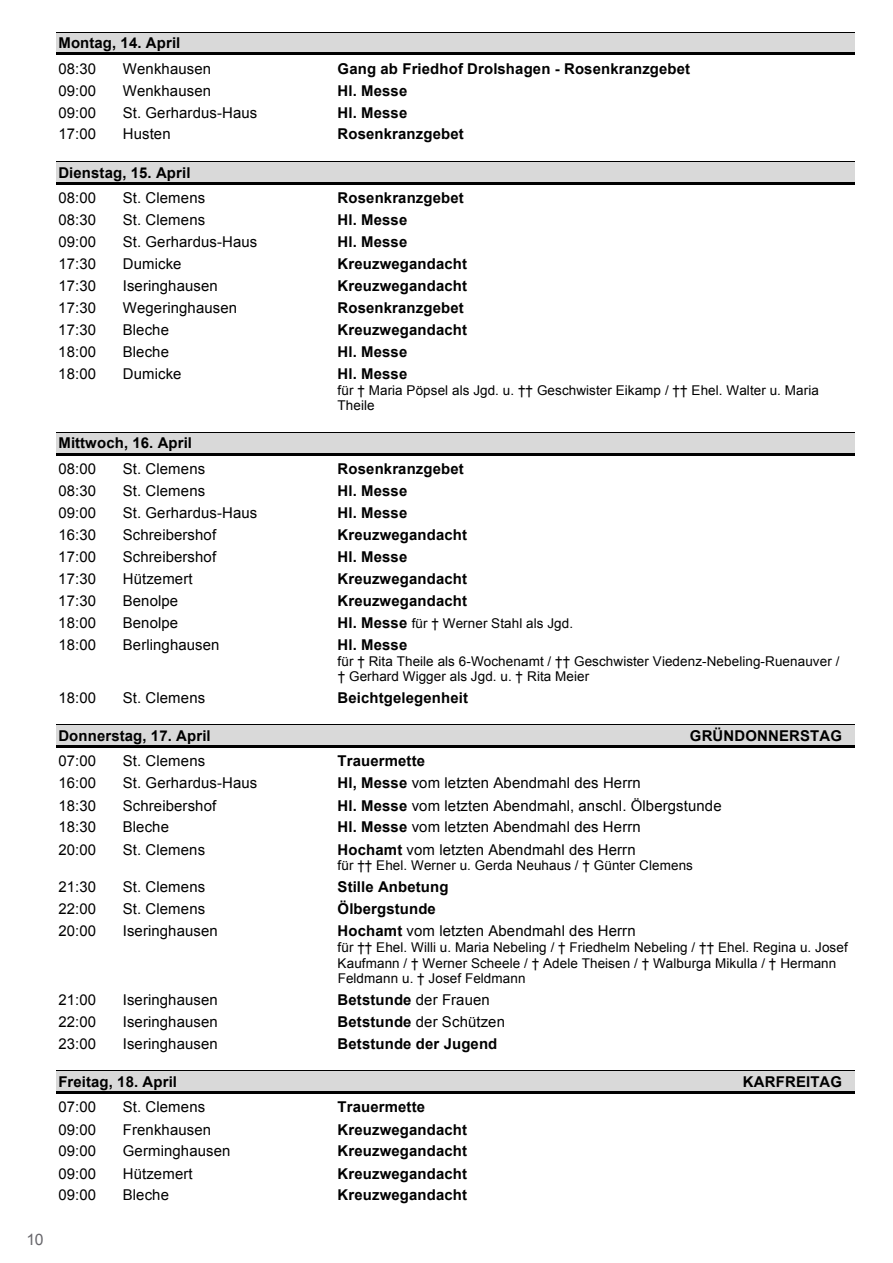
<style>
.page{position:relative;width:893px;height:1263px;background:#fff}
.page>*{position:absolute;margin:0;border:0;box-sizing:border-box;transform-origin:0 0}
.t1{font:15.75px "Arial";color:#68676c}
.t2{font:14.85px "Arial";letter-spacing:.01em;color:#000}
.t3{font:700 14.85px "Arial";letter-spacing:.01em;color:#000}
.t4{font:13.5px/15.3px "Arial";letter-spacing:.01em;color:#000}
.s1{font-weight:700;font-size:14.85px}
.s2{font-weight:700}
.s3{font-weight:400}
</style>
<div class="page">
<div style="left:56px;top:32px;width:799px;height:21px;background:#d9d9d9"></div>
<hr style="left:56px;top:32px;width:799px;height:1px;background:#000">
<hr style="left:56px;top:53px;width:799px;height:2px;background:#000">
<div style="left:56px;top:162px;width:799px;height:20px;background:#d9d9d9"></div>
<hr style="left:56px;top:161px;width:799px;height:1px;background:#000">
<hr style="left:56px;top:182px;width:799px;height:2px;background:#000">
<div style="left:56px;top:433px;width:799px;height:20px;background:#d9d9d9"></div>
<hr style="left:56px;top:432px;width:799px;height:1px;background:#000">
<hr style="left:56px;top:453px;width:799px;height:2px;background:#000">
<div style="left:56px;top:725px;width:799px;height:20px;background:#d9d9d9"></div>
<hr style="left:56px;top:724px;width:799px;height:1px;background:#000">
<hr style="left:56px;top:745px;width:799px;height:3px;background:#000">
<div style="left:56px;top:1071px;width:799px;height:21px;background:#d9d9d9"></div>
<hr style="left:56px;top:1070px;width:799px;height:1px;background:#000">
<hr style="left:56px;top:1092px;width:799px;height:2px;background:#000">
<p class="t1" style="left:27px;top:1229px;width:19px">10</p>
<p class="t3" style="left:58px;top:33px;width:123px">Montag, 14. April</p>
<p class="t2" style="left:58px;top:59px;width:39px">08:30</p>
<p class="t2" style="left:123px;top:59px;width:90px">Wenkhausen</p>
<p class="t3" style="left:338px;top:58px;width:354px">Gang ab Friedhof Drolshagen - Rosenkranzgebet</p>
<p class="t2" style="left:58px;top:81px;width:39px">09:00</p>
<p class="t2" style="left:123px;top:81px;width:90px">Wenkhausen</p>
<p class="t3" style="left:338px;top:81px;width:71px">Hl. Messe</p>
<p class="t2" style="left:58px;top:103px;width:39px">09:00</p>
<p class="t2" style="left:123px;top:103px;width:136px">St. Gerhardus-Haus</p>
<p class="t3" style="left:338px;top:102px;width:71px">Hl. Messe</p>
<p class="t2" style="left:58px;top:124px;width:39px">17:00</p>
<p class="t2" style="left:123px;top:124px;width:49px">Husten</p>
<p class="t3" style="left:338px;top:124px;width:128px">Rosenkranzgebet</p>
<p class="t3" style="left:58px;top:162px;width:134px">Dienstag, 15. April</p>
<p class="t2" style="left:58px;top:188px;width:39px">08:00</p>
<p class="t2" style="left:123px;top:188px;width:84px">St. Clemens</p>
<p class="t3" style="left:338px;top:188px;width:128px">Rosenkranzgebet</p>
<p class="t2" style="left:58px;top:210px;width:39px">08:30</p>
<p class="t2" style="left:123px;top:210px;width:84px">St. Clemens</p>
<p class="t3" style="left:338px;top:210px;width:71px">Hl. Messe</p>
<p class="t2" style="left:58px;top:232px;width:39px">09:00</p>
<p class="t2" style="left:123px;top:232px;width:136px">St. Gerhardus-Haus</p>
<p class="t3" style="left:338px;top:232px;width:71px">Hl. Messe</p>
<p class="t2" style="left:58px;top:254px;width:39px">17:30</p>
<p class="t2" style="left:123px;top:254px;width:60px">Dumicke</p>
<p class="t3" style="left:338px;top:254px;width:131px">Kreuzwegandacht</p>
<p class="t2" style="left:58px;top:276px;width:39px">17:30</p>
<p class="t2" style="left:123px;top:276px;width:97px">Iseringhausen</p>
<p class="t3" style="left:338px;top:276px;width:131px">Kreuzwegandacht</p>
<p class="t2" style="left:58px;top:298px;width:39px">17:30</p>
<p class="t2" style="left:123px;top:298px;width:116px">Wegeringhausen</p>
<p class="t3" style="left:338px;top:298px;width:128px">Rosenkranzgebet</p>
<p class="t2" style="left:58px;top:320px;width:39px">17:30</p>
<p class="t2" style="left:123px;top:320px;width:48px">Bleche</p>
<p class="t3" style="left:338px;top:320px;width:131px">Kreuzwegandacht</p>
<p class="t2" style="left:58px;top:342px;width:39px">18:00</p>
<p class="t2" style="left:123px;top:342px;width:48px">Bleche</p>
<p class="t3" style="left:338px;top:342px;width:71px">Hl. Messe</p>
<p class="t2" style="left:58px;top:364px;width:39px">18:00</p>
<p class="t2" style="left:123px;top:364px;width:60px">Dumicke</p>
<p class="t3" style="left:338px;top:364px;width:71px">Hl. Messe</p>
<p class="t4" style="left:338px;top:383px;width:483px">für † Maria Pöpsel als Jgd. u. †† Geschwister Eikamp / †† Ehel. Walter u. Maria<br>Theile</p>
<p class="t3" style="left:58px;top:433px;width:135px">Mittwoch, 16. April</p>
<p class="t2" style="left:58px;top:459px;width:39px">08:00</p>
<p class="t2" style="left:123px;top:459px;width:84px">St. Clemens</p>
<p class="t3" style="left:338px;top:459px;width:128px">Rosenkranzgebet</p>
<p class="t2" style="left:58px;top:481px;width:39px">08:30</p>
<p class="t2" style="left:123px;top:481px;width:84px">St. Clemens</p>
<p class="t3" style="left:338px;top:481px;width:71px">Hl. Messe</p>
<p class="t2" style="left:58px;top:503px;width:39px">09:00</p>
<p class="t2" style="left:123px;top:503px;width:136px">St. Gerhardus-Haus</p>
<p class="t3" style="left:338px;top:503px;width:71px">Hl. Messe</p>
<p class="t2" style="left:58px;top:525px;width:39px">16:30</p>
<p class="t2" style="left:123px;top:525px;width:95px">Schreibershof</p>
<p class="t3" style="left:338px;top:525px;width:131px">Kreuzwegandacht</p>
<p class="t2" style="left:58px;top:547px;width:39px">17:00</p>
<p class="t2" style="left:123px;top:547px;width:95px">Schreibershof</p>
<p class="t3" style="left:338px;top:547px;width:71px">Hl. Messe</p>
<p class="t2" style="left:58px;top:569px;width:39px">17:30</p>
<p class="t2" style="left:123px;top:569px;width:71px">Hützemert</p>
<p class="t3" style="left:338px;top:569px;width:131px">Kreuzwegandacht</p>
<p class="t2" style="left:58px;top:590px;width:39px">17:30</p>
<p class="t2" style="left:123px;top:590px;width:57px">Benolpe</p>
<p class="t3" style="left:338px;top:590px;width:131px">Kreuzwegandacht</p>
<p class="t2" style="left:58px;top:613px;width:39px">18:00</p>
<p class="t2" style="left:123px;top:613px;width:57px">Benolpe</p>
<p class="t4" style="left:338px;top:615px;width:237px"><span class="s1">Hl. Messe</span> für † Werner Stahl als Jgd.</p>
<p class="t2" style="left:58px;top:635px;width:39px">18:00</p>
<p class="t2" style="left:123px;top:635px;width:98px">Berlinghausen</p>
<p class="t3" style="left:338px;top:634px;width:71px">Hl. Messe</p>
<p class="t4" style="left:338px;top:654px;width:503px">für † Rita Theile als 6-Wochenamt / †† Geschwister Viedenz-Nebeling-Ruenauver / † Gerhard Wigger als Jgd. u. † Rita Meier</p>
<p class="t2" style="left:58px;top:688px;width:39px">18:00</p>
<p class="t2" style="left:123px;top:688px;width:84px">St. Clemens</p>
<p class="t3" style="left:338px;top:687px;width:132px">Beichtgelegenheit</p>
<p class="t3" style="left:58px;top:726px;width:154px">Donnerstag, 17. April</p>
<p class="t3" style="left:690px;top:726px;width:154px">GRÜNDONNERSTAG</p>
<p class="t2" style="left:58px;top:751px;width:39px">07:00</p>
<p class="t2" style="left:123px;top:751px;width:84px">St. Clemens</p>
<p class="t3" style="left:338px;top:751px;width:89px">Trauermette</p>
<p class="t2" style="left:58px;top:773px;width:39px">16:00</p>
<p class="t2" style="left:123px;top:773px;width:136px">St. Gerhardus-Haus</p>
<p class="t2" style="left:338px;top:773px;width:305px"><span class="s2">Hl, Messe</span> vom letzten Abendmahl des Herrn</p>
<p class="t2" style="left:58px;top:796px;width:39px">18:30</p>
<p class="t2" style="left:123px;top:796px;width:95px">Schreibershof</p>
<p class="t2" style="left:338px;top:796px;width:386px"><span class="s2">Hl. Messe</span> vom letzten Abendmahl, anschl. Ölbergstunde</p>
<p class="t2" style="left:58px;top:817px;width:39px">18:30</p>
<p class="t2" style="left:123px;top:817px;width:48px">Bleche</p>
<p class="t2" style="left:338px;top:817px;width:305px"><span class="s2">Hl. Messe</span> vom letzten Abendmahl des Herrn</p>
<p class="t2" style="left:58px;top:840px;width:39px">20:00</p>
<p class="t2" style="left:123px;top:840px;width:84px">St. Clemens</p>
<p class="t2" style="left:338px;top:840px;width:300px"><span class="s2">Hochamt</span> vom letzten Abendmahl des Herrn</p>
<p class="t4" style="left:338px;top:858px;width:357px">für †† Ehel. Werner u. Gerda Neuhaus / † Günter Clemens</p>
<p class="t2" style="left:58px;top:877px;width:39px">21:30</p>
<p class="t2" style="left:123px;top:877px;width:84px">St. Clemens</p>
<p class="t3" style="left:338px;top:877px;width:112px">Stille Anbetung</p>
<p class="t2" style="left:58px;top:899px;width:39px">22:00</p>
<p class="t2" style="left:123px;top:899px;width:84px">St. Clemens</p>
<p class="t3" style="left:338px;top:899px;width:100px">Ölbergstunde</p>
<p class="t2" style="left:58px;top:921px;width:39px">20:00</p>
<p class="t2" style="left:123px;top:921px;width:97px">Iseringhausen</p>
<p class="t2" style="left:338px;top:921px;width:300px"><span class="s2">Hochamt</span> vom letzten Abendmahl des Herrn</p>
<p class="t4" style="left:338px;top:940px;width:512px">für †† Ehel. Willi u. Maria Nebeling / † Friedhelm Nebeling / †† Ehel. Regina u. Josef<br>Kaufmann / † Werner Scheele / † Adele Theisen / † Walburga Mikulla / † Hermann<br>Feldmann u. † Josef Feldmann</p>
<p class="t2" style="left:58px;top:990px;width:39px">21:00</p>
<p class="t2" style="left:123px;top:990px;width:97px">Iseringhausen</p>
<p class="t3" style="left:338px;top:990px;width:154px">Betstunde <span class="s3">der Frauen</span></p>
<p class="t2" style="left:58px;top:1012px;width:39px">22:00</p>
<p class="t2" style="left:123px;top:1012px;width:97px">Iseringhausen</p>
<p class="t2" style="left:338px;top:1012px;width:169px"><span class="s2">Betstunde</span> der Schützen</p>
<p class="t2" style="left:58px;top:1034px;width:39px">23:00</p>
<p class="t2" style="left:123px;top:1034px;width:97px">Iseringhausen</p>
<p class="t3" style="left:338px;top:1034px;width:161px">Betstunde der Jugend</p>
<p class="t3" style="left:58px;top:1072px;width:120px">Freitag, 18. April</p>
<p class="t3" style="left:743px;top:1072px;width:101px">KARFREITAG</p>
<p class="t2" style="left:58px;top:1097px;width:39px">07:00</p>
<p class="t2" style="left:123px;top:1097px;width:84px">St. Clemens</p>
<p class="t3" style="left:338px;top:1097px;width:89px">Trauermette</p>
<p class="t2" style="left:58px;top:1120px;width:39px">09:00</p>
<p class="t2" style="left:123px;top:1120px;width:90px">Frenkhausen</p>
<p class="t3" style="left:338px;top:1119px;width:131px">Kreuzwegandacht</p>
<p class="t2" style="left:58px;top:1141px;width:39px">09:00</p>
<p class="t2" style="left:123px;top:1141px;width:109px">Germinghausen</p>
<p class="t3" style="left:338px;top:1141px;width:131px">Kreuzwegandacht</p>
<p class="t2" style="left:58px;top:1164px;width:39px">09:00</p>
<p class="t2" style="left:123px;top:1164px;width:71px">Hützemert</p>
<p class="t3" style="left:338px;top:1163px;width:131px">Kreuzwegandacht</p>
<p class="t2" style="left:58px;top:1185px;width:39px">09:00</p>
<p class="t2" style="left:123px;top:1185px;width:48px">Bleche</p>
<p class="t3" style="left:338px;top:1185px;width:131px">Kreuzwegandacht</p>
</div>
